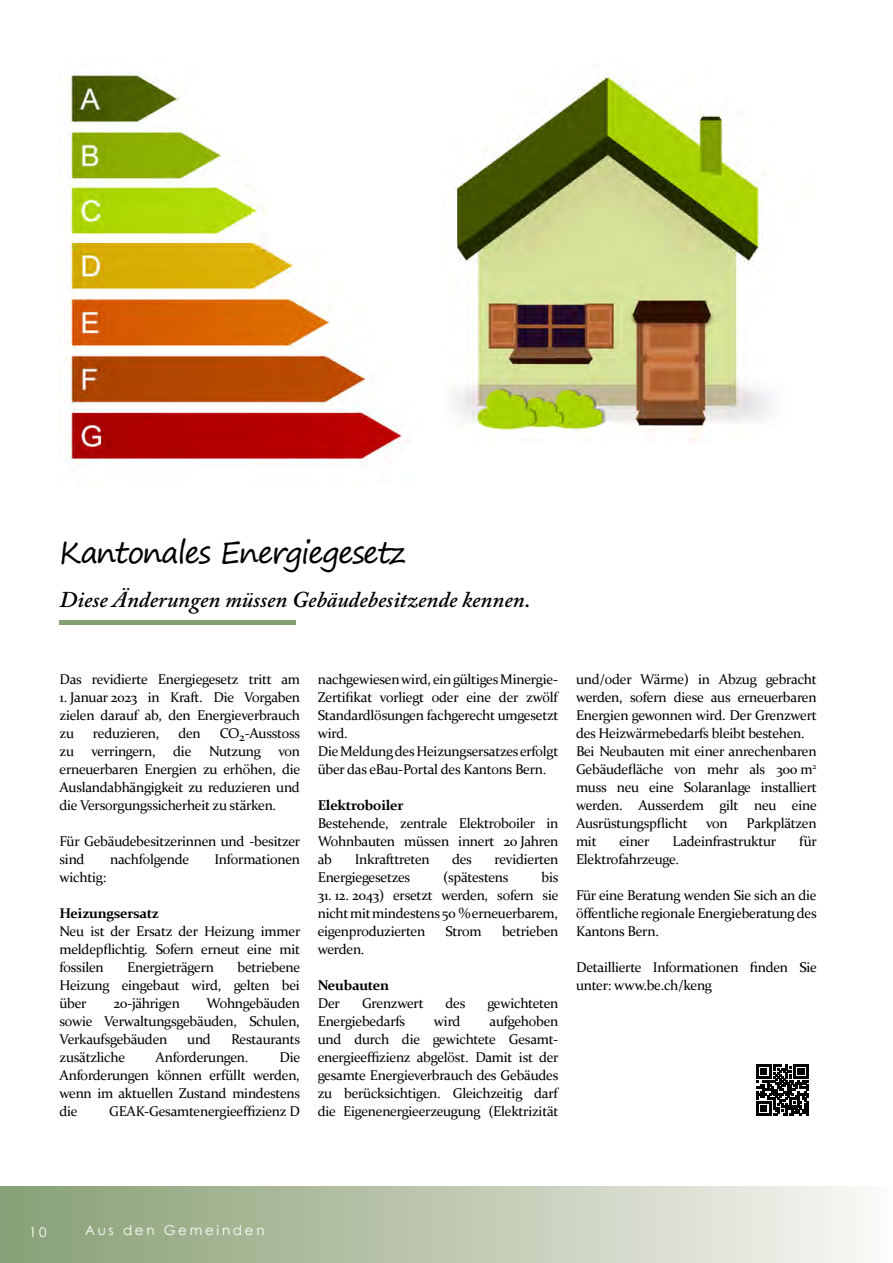
<style>
.page{position:relative;width:893px;height:1263px;background:#fff}
.page>*{position:absolute;margin:0;border:0;box-sizing:border-box;transform-origin:0 0}
.t1{font:30px "Segoe Print";letter-spacing:-.05em;color:#000}
.t2{font:italic 600 22.5px "Adobe Caslon Pro";color:#000}
.t3{font:14.1px/18px "Constantia";letter-spacing:-.02em;color:#000;text-align:justify}
.t4{font:700 14.1px "Constantia";letter-spacing:-.02em;color:#000}
.t5{font:13.5px "Century Gothic";letter-spacing:.2em;color:#fff}
</style>
<div class="page">
<div style="left:0;top:1186px;width:893px;height:77px;background:linear-gradient(to right,#859e72,#f9f7f4)"></div>
<hr style="left:60px;top:620px;width:236px;height:4px;background:#86a076">
<svg style="left:757px;top:1064px;width:51px;height:52px"></svg>
<img style="left:60px;top:72px;width:711px;height:391px">
<h1 class="t1" style="left:60px;top:526px;width:347px">Kantonales Energiegesetz</h1>
<h2 class="t2" style="left:60px;top:586px;width:472px">Diese Änderungen müssen Gebäudebesitzende kennen.</h2>
<p class="t3" style="left:60px;top:670px;width:242px">Das revidierte Energiegesetz tritt am</p>
<p class="t3" style="left:60px;top:688px;width:242px">1. Januar 2023 in Kraft. Die Vorgaben zielen darauf ab, den Energieverbrauch zu</p>
<p class="t3" style="left:93px;top:724px;width:68px">reduzieren,</p>
<p class="t3" style="left:178px;top:724px;width:24px">den</p>
<p class="t3" style="left:60px;top:724px;width:242px;text-indent:160px">CO<sub>2</sub>-Ausstoss zu verringern, die Nutzung von erneuerbaren Energien zu erhöhen, die Auslandabhängigkeit zu reduzieren und die Versorgungssicherheit zu stärken.</p>
<p class="t3" style="left:60px;top:832px;width:242px">Für Gebäudebesitzerinnen und -besitzer sind</p>
<p class="t3" style="left:110px;top:850px;width:80px">nachfolgende</p>
<p class="t3" style="left:214px;top:850px;width:87px">Informationen</p>
<p class="t3" style="left:60px;top:868px;width:48px">wichtig:</p>
<p class="t4" style="left:60px;top:904px;width:101px">Heizungsersatz</p>
<p class="t3" style="left:60px;top:922px;width:242px">Neu ist der Ersatz der Heizung immer meldepflichtig. Sofern erneut eine mit fossilen</p>
<p class="t3" style="left:60px;top:958px;width:242px;text-indent:178px">betriebene Heizung eingebaut wird, gelten bei über</p>
<p class="t3" style="left:127px;top:958px;width:88px">Energieträgern</p>
<p class="t3" style="left:60px;top:994px;width:242px;text-indent:147px">Wohngebäuden sowie Verwaltungsgebäuden, Schulen, Verkaufsgebäuden</p>
<p class="t3" style="left:113px;top:994px;width:68px">20-jährigen</p>
<p class="t3" style="left:187px;top:1030px;width:25px">und</p>
<p class="t3" style="left:231px;top:1030px;width:70px">Restaurants</p>
<p class="t3" style="left:60px;top:1048px;width:67px">zusätzliche</p>
<p class="t3" style="left:156px;top:1048px;width:94px">Anforderungen.</p>
<p class="t3" style="left:60px;top:1048px;width:242px;text-indent:220px">Die Anforderungen können erfüllt werden, wenn im aktuellen Zustand mindestens die</p>
<p class="t3" style="left:109px;top:1102px;width:192px">GEAK-Gesamtenergieeffizienz D</p>
<p class="t3" style="left:318px;top:670px;width:242px;text-align:left">nachgewiesen wird, ein gültiges Minergie-Zertifikat vorliegt oder eine der zwölf Standardlösungen fachgerecht umgesetzt wird.<br>Die Meldung des Heizungsersatzes erfolgt über das eBau-Portal des Kantons Bern.</p>
<p class="t4" style="left:318px;top:796px;width:87px">Elektroboiler</p>
<p class="t3" style="left:318px;top:814px;width:242px">Bestehende, zentrale Elektroboiler in Wohnbauten müssen innert 20 Jahren ab</p>
<p class="t3" style="left:355px;top:850px;width:76px">Inkrafttreten</p>
<p class="t3" style="left:452px;top:850px;width:21px">des</p>
<p class="t3" style="left:494px;top:850px;width:65px">revidierten</p>
<p class="t3" style="left:318px;top:868px;width:94px">Energiegesetzes</p>
<p class="t3" style="left:443px;top:868px;width:67px">(spätestens</p>
<p class="t3" style="left:541px;top:868px;width:19px">bis</p>
<p class="t3" style="left:318px;top:886px;width:242px">31. 12. 2043) ersetzt werden, sofern sie nicht mit mindestens 50 % erneuerbarem, eigenproduzierten</p>
<p class="t3" style="left:446px;top:922px;width:38px">Strom</p>
<p class="t3" style="left:502px;top:922px;width:58px">betrieben</p>
<p class="t3" style="left:318px;top:940px;width:48px">werden.</p>
<p class="t4" style="left:318px;top:976px;width:73px">Neubauten</p>
<p class="t3" style="left:318px;top:994px;width:24px">Der</p>
<p class="t3" style="left:362px;top:994px;width:63px">Grenzwert</p>
<p class="t3" style="left:445px;top:994px;width:21px">des</p>
<p class="t3" style="left:487px;top:994px;width:73px">gewichteten</p>
<p class="t3" style="left:318px;top:1012px;width:89px">Energiebedarfs</p>
<p class="t3" style="left:434px;top:1012px;width:28px">wird</p>
<p class="t3" style="left:318px;top:1012px;width:242px;text-indent:172px">aufgehoben und durch die gewichtete Gesamt&shy;energieeffizienz abgelöst. Damit ist der gesamte Energieverbrauch des Gebäudes zu berücksichtigen. Gleichzeitig darf die Eigenenergieerzeugung (Elektrizität</p>
<p class="t3" style="left:576px;top:670px;width:242px;text-align:left">und/oder Wärme) in Abzug gebracht werden, sofern diese aus erneuerbaren Energien gewonnen wird. Der Grenzwert des Heizwärmebedarfs bleibt bestehen.<br>Bei Neubauten mit einer anrechenbaren Gebäudefläche von mehr als 300 m<sup>2 </sup>muss neu eine Solaranlage installiert werden. Ausserdem gilt neu eine Ausrüstungspflicht</p>
<p class="t3" style="left:706px;top:814px;width:23px">von</p>
<p class="t3" style="left:747px;top:814px;width:72px">Parkplätzen</p>
<p class="t3" style="left:576px;top:832px;width:22px">mit</p>
<p class="t3" style="left:619px;top:832px;width:31px">einer</p>
<p class="t3" style="left:672px;top:832px;width:105px">Ladeinfrastruktur</p>
<p class="t3" style="left:799px;top:832px;width:19px">für</p>
<p class="t3" style="left:576px;top:850px;width:105px">Elektrofahrzeuge.</p>
<p class="t3" style="left:576px;top:886px;width:242px">Für eine Beratung wenden Sie sich an die öffentliche regionale Energieberatung des Kantons Bern.</p>
<p class="t3" style="left:576px;top:958px;width:242px">Detaillierte Informationen finden Sie unter: www.be.ch/keng</p>
<p class="t5" style="left:29px;top:1222px;width:19px">10</p>
<p class="t5" style="left:85px;top:1220px;width:181px">Aus den Gemeinden</p>
</div>
